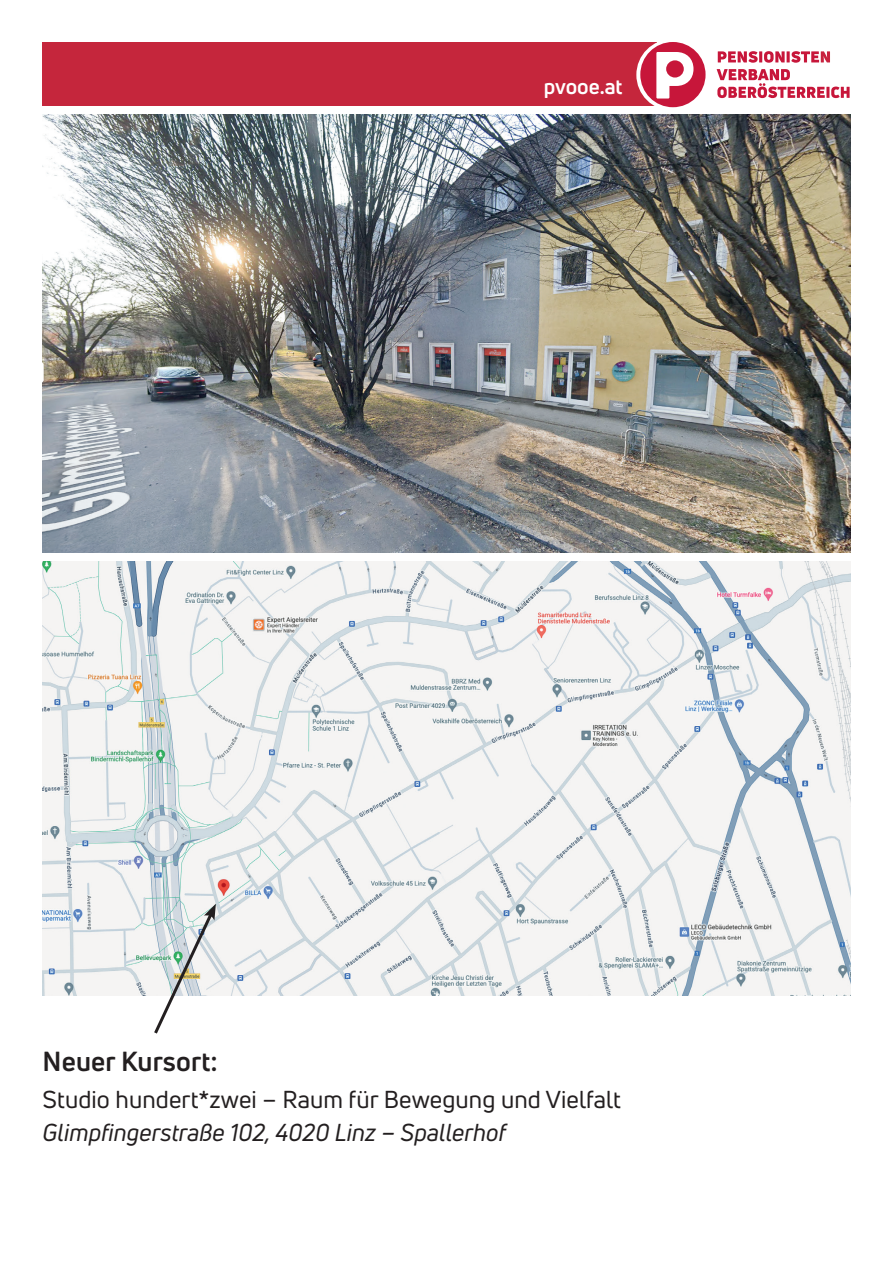
<style>
.page{position:relative;width:893px;height:1263px;background:#fff}
.page>*{position:absolute;margin:0;border:0;box-sizing:border-box;transform-origin:0 0}
.t1{font:700 27px "Uni Neue";letter-spacing:.005em;color:#231f20}
.t2{font:24px "Uni Neue";letter-spacing:.005em;color:#231f20}
.t3{font:italic 24px "Uni Neue";letter-spacing:.005em;color:#231f20}
.t4{font:700 21px "Uni Neue";color:#fff}
</style>
<div class="page">
<img style="left:43px;top:561px;width:807px;height:434px">
<img style="left:43px;top:115px;width:807px;height:438px">
<svg style="left:152px;top:904px;width:64px;height:130px"></svg>
<div style="left:43px;top:43px;width:614px;height:63px;background:#c5263c"></div>
<svg style="left:636px;top:39px;width:72px;height:72px"></svg>
<svg style="left:718px;top:51px;width:112px;height:12px"></svg>
<div style="left:640px;top:42px;width:65px;height:65px;background:#c7163a;border-radius:50%"></div>
<svg style="left:656px;top:52px;width:37px;height:47px"></svg>
<svg style="left:717px;top:69px;width:133px;height:29px"></svg>
<p class="t4" style="left:544px;top:74px;width:80px">pvooe.at</p>
<p class="t1" style="left:43px;top:1044px;width:177px">Neuer Kursort:</p>
<p class="t2" style="left:43px;top:1084px;width:580px">Studio hundert*zwei – Raum für Bewegung und Vielfalt</p>
<p class="t3" style="left:43px;top:1117px;width:465px">Glimpfingerstraße 102, 4020 Linz – Spallerhof</p>
</div>
